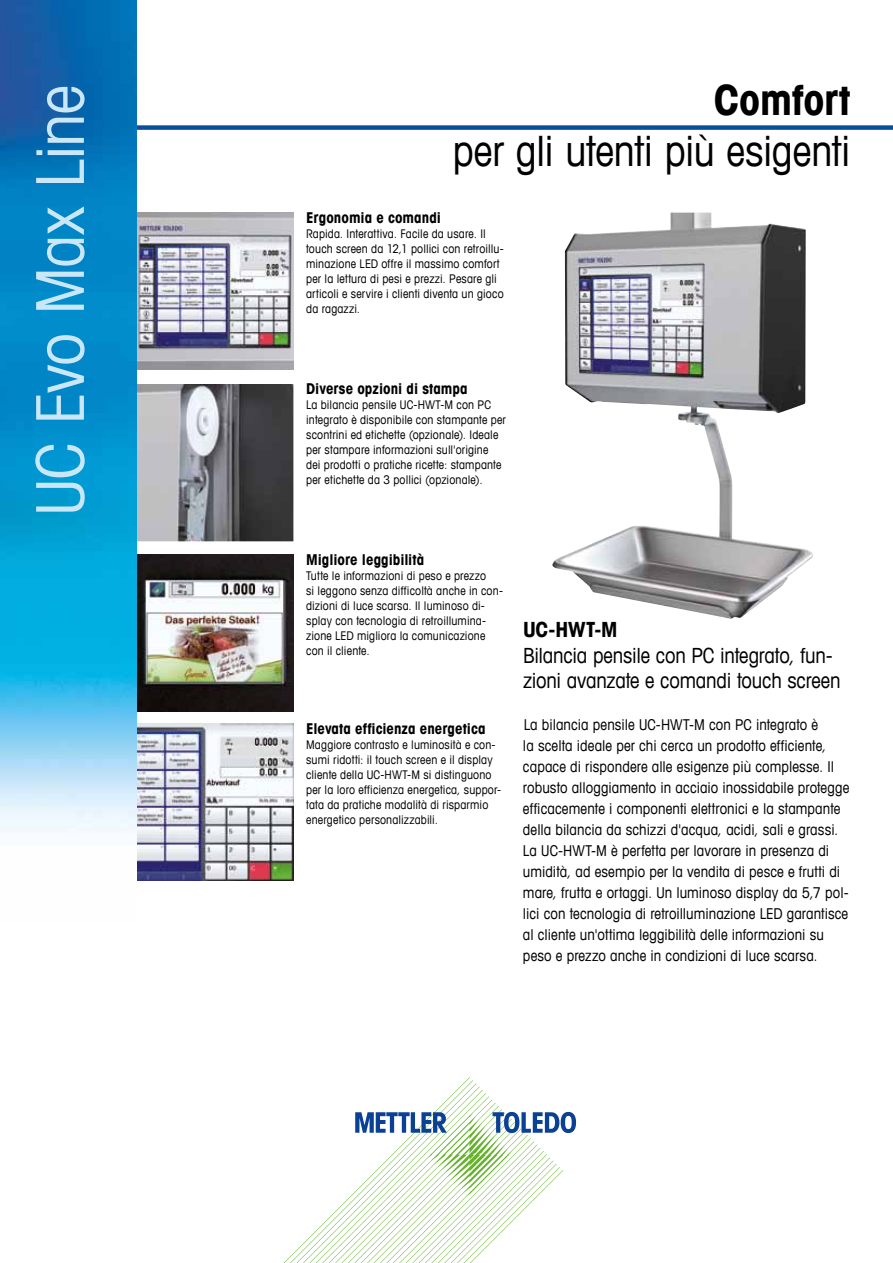
<style>
.page{position:relative;width:893px;height:1263px;background:#fff}
.page>*{position:absolute;margin:0;border:0;box-sizing:border-box;transform-origin:0 0}
.t1{font:condensed 66px "Avant Garde Com";letter-spacing:-.02em;color:#c9e7f7}
.t2{font:condensed 42px "Avant Garde Com";letter-spacing:-.005em;color:#000}
.t3{font:700 condensed 42px "Avant Garde Com";letter-spacing:-.01em;color:#000}
.t4{font:condensed 21px/25.5px "Avant Garde Com";letter-spacing:-.01em;color:#000}
.t5{font:700 condensed 21px "Avant Garde Com";color:#000}
.t6{font:condensed 15px/21px "Avant Garde Com";letter-spacing:.005em;color:#000}
.t7{font:700 condensed 15px "Avant Garde Com";color:#000}
.t8{font:condensed 12px/15px "Avant Garde Com";letter-spacing:.015em;color:#000}
</style>
<div class="page">
<svg style="left:283px;top:1077px;width:293px;height:186px"></svg>
<img style="left:136px;top:554px;width:157px;height:157px">
<img style="left:136px;top:723px;width:157px;height:158px">
<img style="left:136px;top:384px;width:157px;height:157px">
<img style="left:136px;top:213px;width:157px;height:157px">
<div style="left:111px;top:125px;width:782px;height:5px;background:#0b4e9e"></div>
<img style="left:0;top:0;width:136px;height:831px">
<img style="left:552px;top:213px;width:261px;height:406px">
<h1 class="t1" style="left:19px;top:515px;width:432px;rotate:-90deg">UC Evo Max Line</h1>
<h2 class="t3" style="left:714px;top:73px;width:138px">Comfort</h2>
<h2 class="t2" style="left:453px;top:125px;width:399px">per gli utenti più esigenti</h2>
<p class="t7" style="left:306px;top:208px;width:136px">Ergonomia e comandi</p>
<p class="t8" style="left:306px;top:226px;width:199px">Rapida. Interattiva. Facile da usare. Il touch screen da 12,1 pollici con retroillu&shy;minazione LED offre il massimo comfort per la lettura di pesi e prezzi. Pesare gli articoli e servire i clienti diventa un gioco da ragazzi.</p>
<p class="t7" style="left:306px;top:379px;width:163px">Diverse opzioni di stampa</p>
<p class="t8" style="left:306px;top:396px;width:201px">La bilancia pensile UC-HWT-M con PC integrato è disponibile con stampante per scontrini ed etichette (opzionale). Ideale per stampare informazioni sull'origine<br>dei prodotti o pratiche ricette: stampante per etichette da 3 pollici (opzionale).</p>
<p class="t7" style="left:306px;top:550px;width:120px">Migliore leggibilità</p>
<p class="t8" style="left:306px;top:568px;width:198px">Tutte le informazioni di peso e prezzo<br>si leggono senza difficoltà anche in con&shy;dizioni di luce scarsa. Il luminoso di&shy;splay con tecnologia di retroillumina&shy;zione LED migliora la comunicazione con il cliente.</p>
<p class="t7" style="left:306px;top:719px;width:181px">Elevata efficienza energetica</p>
<p class="t8" style="left:306px;top:737px;width:197px">Maggiore contrasto e luminosità e con&shy;sumi ridotti: il touch screen e il display cliente della UC-HWT-M si distinguono per la loro efficienza energetica, suppor&shy;tata da pratiche modalità di risparmio energetico personalizzabili.</p>
<h3 class="t5" style="left:523px;top:616px;width:96px">UC-HWT-M</h3>
<h3 class="t4" style="left:523px;top:642px;width:319px">Bilancia pensile con PC integrato, fun&shy;zioni avanzate e comandi touch screen</h3>
<p class="t6" style="left:523px;top:714px;width:328px">La bilancia pensile UC-HWT-M con PC integrato è<br>la scelta ideale per chi cerca un prodotto efficiente, capace di rispondere alle esigenze più complesse. Il robusto alloggiamento in acciaio inossidabile protegge efficacemente i componenti elettronici e la stampante della bilancia da schizzi d'acqua, acidi, sali e grassi.<br>La UC-HWT-M è perfetta per lavorare in presenza di umidità, ad esempio per la vendita di pesce e frutti di mare, frutta e ortaggi. Un luminoso display da 5,7 pol&shy;lici con tecnologia di retroilluminazione LED garantisce al cliente un'ottima leggibilità delle informazioni su peso e prezzo anche in condizioni di luce scarsa.</p>
</div>
